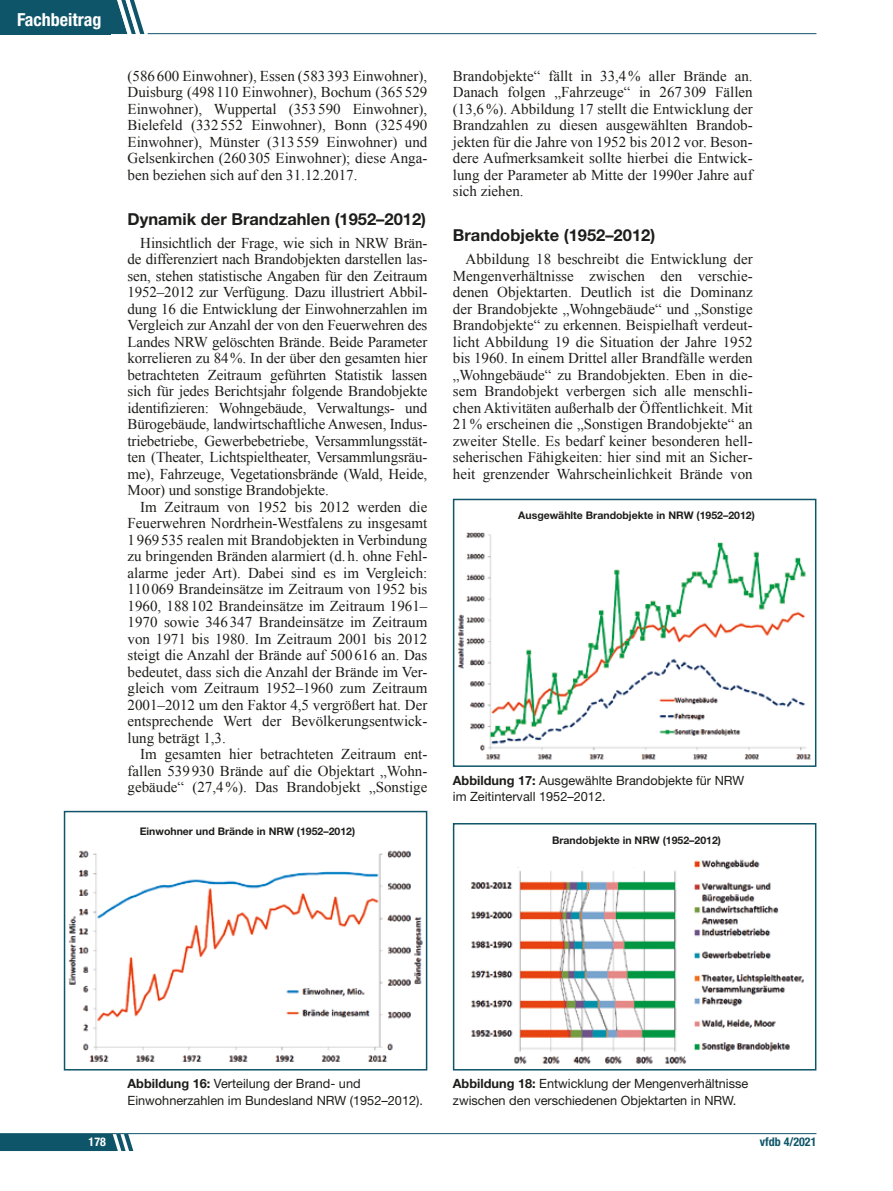
<style>
.page{position:relative;width:893px;height:1191px;background:#fff}
.page>*{position:absolute;margin:0;border:0;box-sizing:border-box;transform-origin:0 0}
.t1{font:700 condensed 18px "Helvetica Neue LT Std";color:#fff}
.t2{font:700 16.5px "Helvetica Neue LT Std";color:#1d1d1b}
.t3{font:15px/16.5px "Times New Roman";color:#1d1d1b;text-align:justify}
.t4{font:12.75px/16.5px "Helvetica Neue LT Std";color:#1d1d1b}
.t5{font:700 condensed 12px "Helvetica Neue LT Std";color:#0f5569}
.t6{font:700 condensed 12px "Helvetica Neue LT Std";color:#fff}
.t7{font:700 10.5px "Helvetica Neue LT Std";color:#1d1d1b}
.s1{font-weight:700}
</style>
<div class="page">
<img style="left:68px;top:850px;width:355px;height:212px">
<img style="left:457px;top:533px;width:354px;height:227px">
<img style="left:471px;top:859px;width:333px;height:205px">
<hr style="left:0;top:1133px;width:816px;height:1px;background:#0f5569">
<svg style="left:0;top:1134px;width:133px;height:17px;background:#1f6073"></svg>
<hr style="left:148px;top:33px;width:668px;height:1px;background:#0f5569">
<div style="left:64px;top:811px;width:363px;height:259px;border:2px solid #0f5569"></div>
<div style="left:453px;top:499px;width:363px;height:268px;border:2px solid #0f5569"></div>
<div style="left:453px;top:823px;width:363px;height:247px;border:2px solid #0f5569"></div>
<svg style="left:0;top:0;width:144px;height:34px;background:#256477"></svg>
<p class="t1" style="left:17px;top:8px;width:86px">Fachbeitrag</p>
<p class="t3" style="left:128px;top:67px;width:301px">(586 600 Einwohner), Essen (583393 Einwohner), Duisburg (498 110 Einwohner), Bochum (365 529<br>Einwohner), Wuppertal (353590 Einwohner), Bielefeld (332552 Einwohner), Bonn (325490<br>Einwohner), Münster (313 559 Einwohner) und Gelsenkirchen (260 305 Einwohner); diese Anga&shy;ben beziehen sich auf den 31.12.2017.</p>
<p class="t2" style="left:128px;top:208px;width:300px">Dynamik der Brandzahlen (1952–2012)</p>
<p class="t3" style="left:128px;top:234px;width:301px;text-indent:13px">Hinsichtlich der Frage, wie sich in NRW Brän&shy;de differenziert nach Brandobjekten darstellen las&shy;sen, stehen statistische Angaben für den Zeitraum 1952–2012 zur Verfügung. Dazu illustriert Abbil&shy;dung 16 die Entwicklung der Einwohnerzahlen im Vergleich zur Anzahl der von den Feuerwehren des Landes NRW gelöschten Brände. Beide Parameter korrelieren zu 84%. In der über den gesamten hier betrachteten Zeitraum geführten Statistik lassen sich für jedes Berichtsjahr folgende Brandobjekte identifizieren: Wohngebäude, Verwaltungs- und Bürogebäude, landwirtschaftliche Anwesen, Indus&shy;triebetriebe, Gewerbebetriebe, Versammlungsstät&shy;ten (Theater, Lichtspieltheater, Versammlungsräu&shy;me), Fahrzeuge, Vegetationsbrände (Wald, Heide, Moor) und sonstige Brandobjekte.</p>
<p class="t3" style="left:128px;top:498px;width:301px;text-indent:13px">Im Zeitraum von 1952 bis 2012 werden die Feuerwehren Nordrhein-Westfalens zu insgesamt 1969535 realen mit Brandobjekten in Verbindung zu bringenden Bränden alarmiert (d. h. ohne Fehl&shy;alarme jeder Art). Dabei sind es im Vergleich:<br>110 069 Brandeinsätze im Zeitraum von 1952 bis 1960, 188 102 Brandeinsätze im Zeitraum 1961– 1970 sowie 346 347 Brandeinsätze im Zeitraum von 1971 bis 1980. Im Zeitraum 2001 bis 2012 steigt die Anzahl der Brände auf 500616 an. Das bedeutet, dass sich die Anzahl der Brände im Ver&shy;gleich vom Zeitraum 1952–1960 zum Zeitraum 2001–2012 um den Faktor 4,5 vergrößert hat. Der entsprechende Wert der Bevölkerungsentwick&shy;lung beträgt 1,3.</p>
<p class="t3" style="left:128px;top:745px;width:301px;text-indent:13px">Im gesamten hier betrachteten Zeitraum ent&shy;fallen 539930 Brände auf die Objektart „Wohn&shy;gebäude“ (27,4%). Das Brandobjekt „Sonstige</p>
<p class="t7" style="left:140px;top:824px;width:217px">Einwohner und Brände in NRW (1952–2012)</p>
<p class="t3" style="left:453px;top:67px;width:301px">Brandobjekte“ fällt in 33,4% aller Brände an.<br>Danach folgen „Fahrzeuge“ in 267309 Fällen (13,6%). Abbildung 17 stellt die Entwicklung der Brandzahlen zu diesen ausgewählten Brandob&shy;jekten für die Jahre von 1952 bis 2012 vor. Beson&shy;dere Aufmerksamkeit sollte hierbei die Entwick&shy;lung der Parameter ab Mitte der 1990er Jahre auf sich ziehen.</p>
<p class="t2" style="left:453px;top:225px;width:204px">Brandobjekte (1952–2012)</p>
<p class="t3" style="left:453px;top:250px;width:301px;text-indent:13px">Abbildung 18 beschreibt die Entwicklung der Mengenverhältnisse zwischen den verschie&shy;denen Objektarten. Deutlich ist die Dominanz der Brandobjekte „Wohngebäude“ und „Sonstige Brandobjekte“ zu erkennen. Beispielhaft verdeut&shy;licht Abbildung 19 die Situation der Jahre 1952 bis 1960. In einem Drittel aller Brandfälle werden „Wohngebäude“ zu Brandobjekten. Eben in die&shy;sem Brandobjekt verbergen sich alle menschli&shy;chen Aktivitäten außerhalb der Öffentlichkeit. Mit 21% erscheinen die „Sonstigen Brandobjekte“ an zweiter Stelle. Es bedarf keiner besonderen hell&shy;seherischen Fähigkeiten: hier sind mit an Sicher&shy;heit grenzender Wahrscheinlichkeit Brände von</p>
<p class="t7" style="left:518px;top:509px;width:238px">Ausgewählte Brandobjekte in NRW (1952–2012)</p>
<p class="t4" style="left:453px;top:771px;width:293px"><span class="s1">Abbildung 17:</span> Ausgewählte Brandobjekte für NRW im Zeitintervall 1952–2012.</p>
<p class="t7" style="left:552px;top:834px;width:170px">Brandobjekte in NRW (1952–2012)</p>
<p class="t4" style="left:128px;top:1075px;width:297px"><span class="s1">Abbildung 16:</span> Verteilung der Brand- und<br>Einwohnerzahlen im Bundesland NRW (1952–2012).</p>
<p class="t4" style="left:453px;top:1075px;width:297px"><span class="s1">Abbildung 18:</span> Entwicklung der Mengenverhältnisse zwischen den verschiedenen Objektarten in NRW.</p>
<p class="t6" style="left:89px;top:1134px;width:19px">178</p>
<p class="t5" style="left:760px;top:1134px;width:58px">vfdb 4/2021</p>
</div>
